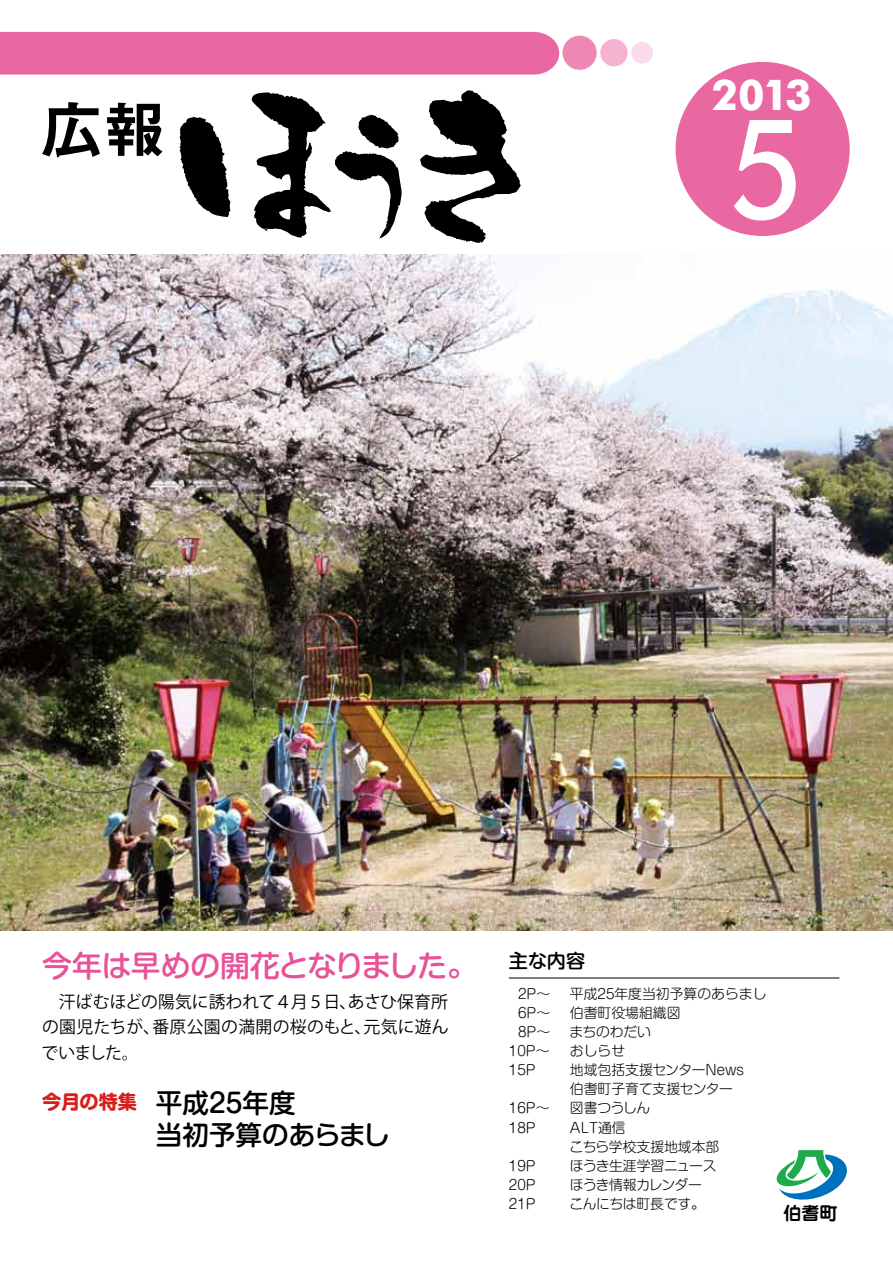
<style>
.page{position:relative;width:893px;height:1263px;background:#fff}
.page>*{position:absolute;margin:0;border:0;box-sizing:border-box;transform-origin:0 0}
.t1{font:500 138.15px "Futura BT";color:#fff;scale:.9 1}
.t2{font:62.25px "Midashi Go Pr 6 MB31";color:#000}
.t3{font:700 42.45px "Futura BT";color:#fff}
.t4{font:500 29.7px "Shin M Go Pro";letter-spacing:-.02em;color:#e85298}
.t5{font:500 26.55px/32px "Shin M Go Pro";color:#000}
.t6{font:700 19.2px "Shin M Go Pro";color:#d81f1f}
.t7{font:500 19.2px "Shin M Go Pro";color:#000}
.t8{font:700 18.15px "Jun 501 Pro";color:#000}
.t9{font:16.95px/25.5px "Koz Go Pro";letter-spacing:.005em;color:#000;text-align:justify}
.t10{font:300 13.8px/19.2px "Shin M Go Pro";color:#000}
.t11{font:300 13.8px "Shin M Go Pro";letter-spacing:-.025em;color:#000}
.t12{font:300 13.8px "Shin M Go Pro";letter-spacing:-.045em;color:#000}
</style>
<div class="page">
<svg style="left:776px;top:1150px;width:71px;height:50px"></svg>
<div style="left:0;top:32px;width:559px;height:43px;background:#ea68a2"></div>
<div style="left:562px;top:36px;width:35px;height:34px;background:#ee87b4;border-radius:50%"></div>
<div style="left:600px;top:39px;width:28px;height:27px;background:#f4b4d0;border-radius:50%"></div>
<div style="left:631px;top:42px;width:22px;height:22px;background:#fadcea;border-radius:50%"></div>
<img style="left:0;top:254px;width:893px;height:676px">
<hr style="left:509px;top:978px;width:330px;height:1px;background:#000">
<svg style="left:180px;top:116px;width:50px;height:101px"></svg>
<svg style="left:252px;top:92px;width:150px;height:147px"></svg>
<svg style="left:420px;top:90px;width:101px;height:153px"></svg>
<div style="left:676px;top:62px;width:174px;height:174px;background:#ea68a2;border-radius:50%"></div>
<h2 class="t2" style="left:41px;top:80px;width:126px">広報</h2>
<h3 class="t3" style="left:711px;top:69px;width:102px">2013</h3>
<h1 class="t1" style="left:729px;top:85px;width:85px">5</h1>
<h3 class="t4" style="left:42px;top:942px;width:436px">今年は早めの開花となりました。</h3>
<p class="t9" style="left:42px;top:989px;width:409px">　汗ばむほどの陽気に誘われて４月５日、あさひ保育所の園児たちが、番原公園の満開の桜のもと、元気に遊んでいました。</p>
<h3 class="t6" style="left:42px;top:1086px;width:96px">今月の特集</h3>
<h3 class="t5" style="left:156px;top:1084px;width:236px">平成25年度<br>当初予算のあらまし</h3>
<h3 class="t7" style="left:509px;top:945px;width:78px">主な内容</h3>
<p class="t10" style="left:518px;top:982px;width:34px">2P～</p>
<p class="t10" style="left:570px;top:982px;width:198px">平成25年度当初予算のあらまし</p>
<p class="t10" style="left:518px;top:1001px;width:34px">6P～</p>
<p class="t10" style="left:570px;top:1001px;width:112px">伯耆町役場組織図</p>
<p class="t10" style="left:518px;top:1020px;width:34px">8P～</p>
<p class="t10" style="left:570px;top:1020px;width:83px">まちのわだい</p>
<p class="t10" style="left:509px;top:1039px;width:42px">10P～</p>
<p class="t10" style="left:570px;top:1039px;width:57px">おしらせ</p>
<p class="t10" style="left:509px;top:1059px;width:28px">15P</p>
<p class="t10" style="left:570px;top:1059px;width:176px">地域包括支援センターNews伯耆町子育て支援センター</p>
<p class="t10" style="left:509px;top:1097px;width:42px">16P～</p>
<p class="t10" style="left:570px;top:1097px;width:82px">図書つうしん</p>
<p class="t10" style="left:509px;top:1116px;width:28px">18P</p>
<p class="t10" style="left:569px;top:1116px;width:151px">ALT通信<br>こちら学校支援地域本部</p>
<p class="t10" style="left:509px;top:1154px;width:28px">19P</p>
<p class="t11" style="left:570px;top:1154px;width:148px">ほうき生涯学習ニュース</p>
<p class="t10" style="left:509px;top:1173px;width:28px">20P</p>
<p class="t12" style="left:570px;top:1173px;width:134px">ほうき情報カレンダー</p>
<p class="t10" style="left:509px;top:1192px;width:28px">21P</p>
<p class="t11" style="left:569px;top:1193px;width:137px">こんにちは町長です。</p>
<h3 class="t8" style="left:783px;top:1199px;width:56px">伯耆町</h3>
</div>
